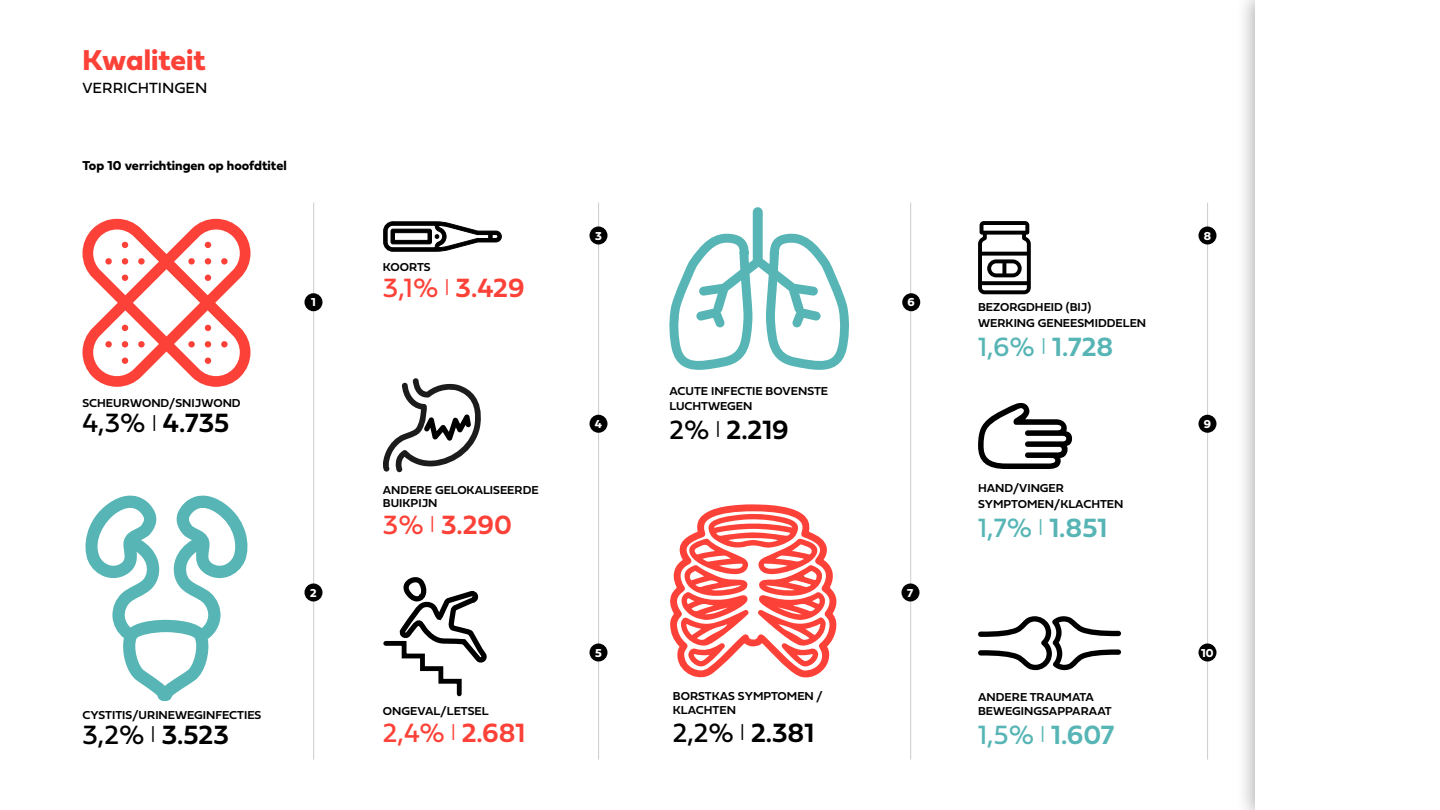
<style>
.page{position:relative;width:1440px;height:810px;background:#fff}
.page>*{position:absolute;margin:0;border:0;box-sizing:border-box;transform-origin:0 0}
.t1{font:30px "Fieldwork Geo Bold";color:#fc4238}
.t2{font:27.6px "Fieldwork Geo Demibold";color:#000}
.t3{font:27.6px "Fieldwork Geo Demibold";color:#57b5b5}
.t4{font:27.6px "Fieldwork Geo Demibold";color:#fc4238}
.t5{font:15.38px "Fieldwork Geo Regular";color:#000}
.t6{font:13.5px "Fieldwork Geo Bold";color:#000}
.t7{font:12px/14.5px "Fieldwork Geo Demibold";color:#000}
.t8{font:12px "Fieldwork Geo Bold";color:#fff}
.s1{font-family:"Fieldwork Geo Regular"}
</style>
<div class="page">
<svg style="left:83px;top:219px;width:168px;height:168px"></svg>
<svg style="left:383px;top:378px;width:98px;height:94px"></svg>
<svg style="left:669px;top:207px;width:180px;height:163px"></svg>
<svg style="left:978px;top:221px;width:53px;height:73px"></svg>
<svg style="left:978px;top:403px;width:95px;height:67px"></svg>
<svg style="left:670px;top:504px;width:167px;height:174px"></svg>
<svg style="left:85px;top:495px;width:163px;height:206px"></svg>
<hr style="left:598px;top:203px;width:1px;height:557px;background:#ccc">
<hr style="left:1207px;top:203px;width:1px;height:557px;background:#ccc">
<hr style="left:314px;top:203px;width:1px;height:557px;background:#ccc">
<hr style="left:910px;top:203px;width:1px;height:557px;background:#ccc">
<svg style="left:383px;top:577px;width:102px;height:120px"></svg>
<svg style="left:978px;top:616px;width:143px;height:54px"></svg>
<div style="left:1236px;top:0;width:204px;height:810px;background:#000;opacity:.3"></div>
<div style="left:1256px;top:0;width:184px;height:810px;background:#fff"></div>
<div style="left:304px;top:293px;width:18px;height:18px;background:#000;border-radius:50%"></div>
<div style="left:902px;top:293px;width:18px;height:18px;background:#000;border-radius:50%"></div>
<div style="left:304px;top:584px;width:18px;height:18px;background:#000;border-radius:50%"></div>
<div style="left:902px;top:584px;width:18px;height:18px;background:#000;border-radius:50%"></div>
<div style="left:590px;top:226px;width:18px;height:18px;background:#000;border-radius:50%"></div>
<div style="left:1198px;top:226px;width:18px;height:18px;background:#000;border-radius:50%"></div>
<div style="left:590px;top:415px;width:18px;height:18px;background:#000;border-radius:50%"></div>
<div style="left:1198px;top:415px;width:18px;height:18px;background:#000;border-radius:50%"></div>
<div style="left:590px;top:644px;width:18px;height:18px;background:#000;border-radius:50%"></div>
<div style="left:1198px;top:644px;width:18px;height:18px;background:#000;border-radius:50%"></div>
<svg style="left:383px;top:221px;width:119px;height:31px"></svg>
<h1 class="t1" style="left:82px;top:37px;width:125px">Kwaliteit</h1>
<p class="t5" style="left:82px;top:76px;width:127px">VERRICHTINGEN</p>
<p class="t6" style="left:82px;top:155px;width:206px">Top 10 verrichtingen op hoofdtitel</p>
<p class="t7" style="left:383px;top:260px;width:49px">KOORTS</p>
<p class="t8" style="left:595px;top:226px;width:8px">3</p>
<p class="t8" style="left:1204px;top:226px;width:9px">8</p>
<h2 class="t4" style="left:383px;top:266px;width:143px"><span class="s1">3,1%</span> <sup>|</sup> 3.429</h2>
<p class="t8" style="left:311px;top:293px;width:6px">1</p>
<p class="t8" style="left:907px;top:293px;width:9px">6</p>
<p class="t7" style="left:978px;top:299px;width:115px">BEZORGDHEID (BI)</p>
<p class="t7" style="left:978px;top:315px;width:170px">WERKING GENEESMIDDELEN</p>
<h2 class="t3" style="left:978px;top:325px;width:137px"><span class="s1">1,6%</span> <sup>|</sup> 1.728</h2>
<p class="t7" style="left:82px;top:395px;width:160px">SCHEURWOND/SNIJWOND</p>
<p class="t7" style="left:669px;top:384px;width:160px">ACUTE INFECTIE BOVENSTE<br>LUCHTWEGEN</p>
<h2 class="t2" style="left:82px;top:401px;width:148px"><span class="s1">4,3%</span> <sup>|</sup> 4.735</h2>
<h2 class="t2" style="left:669px;top:408px;width:121px"><span class="s1">2%</span> <sup>|</sup> 2.219</h2>
<p class="t8" style="left:595px;top:414px;width:9px">4</p>
<p class="t8" style="left:1204px;top:414px;width:9px">9</p>
<p class="t7" style="left:383px;top:483px;width:157px;line-height:13.2px">ANDERE GELOKALISEERDE<br>BUIKPIJN</p>
<h2 class="t4" style="left:383px;top:503px;width:131px"><span class="s1">3%</span> <sup>|</sup> 3.290</h2>
<p class="t8" style="left:310px;top:583px;width:8px">2</p>
<p class="t8" style="left:907px;top:583px;width:8px">7</p>
<p class="t7" style="left:978px;top:480px;width:88px">HAND/VINGER</p>
<p class="t7" style="left:978px;top:496px;width:147px">SYMPTOMEN/KLACHTEN</p>
<h2 class="t3" style="left:978px;top:506px;width:131px"><span class="s1">1,7%</span> <sup>|</sup> 1.851</h2>
<p class="t7" style="left:83px;top:708px;width:180px">CYSTITIS/URINEWEGINFECTIES</p>
<h2 class="t2" style="left:82px;top:713px;width:148px"><span class="s1">3,2%</span> <sup>|</sup> 3.523</h2>
<p class="t7" style="left:383px;top:703px;width:107px">ONGEVAL/LETSEL</p>
<p class="t8" style="left:595px;top:643px;width:8px">5</p>
<p class="t8" style="left:1201px;top:643px;width:14px">10</p>
<p class="t7" style="left:673px;top:689px;width:151px;line-height:13.9px">BORSTKAS SYMPTOMEN /<br>KLACHTEN</p>
<p class="t7" style="left:978px;top:689px;width:135px">ANDERE TRAUMATA<br>BEWEGINGSAPPARAAT</p>
<h2 class="t4" style="left:383px;top:711px;width:144px"><span class="s1">2,4%</span> <sup>|</sup> 2.681</h2>
<h2 class="t2" style="left:673px;top:711px;width:143px"><span class="s1">2,2%</span> <sup>|</sup> 2.381</h2>
<h2 class="t3" style="left:978px;top:713px;width:138px"><span class="s1">1,5%</span> <sup>|</sup> 1.607</h2>
</div>
